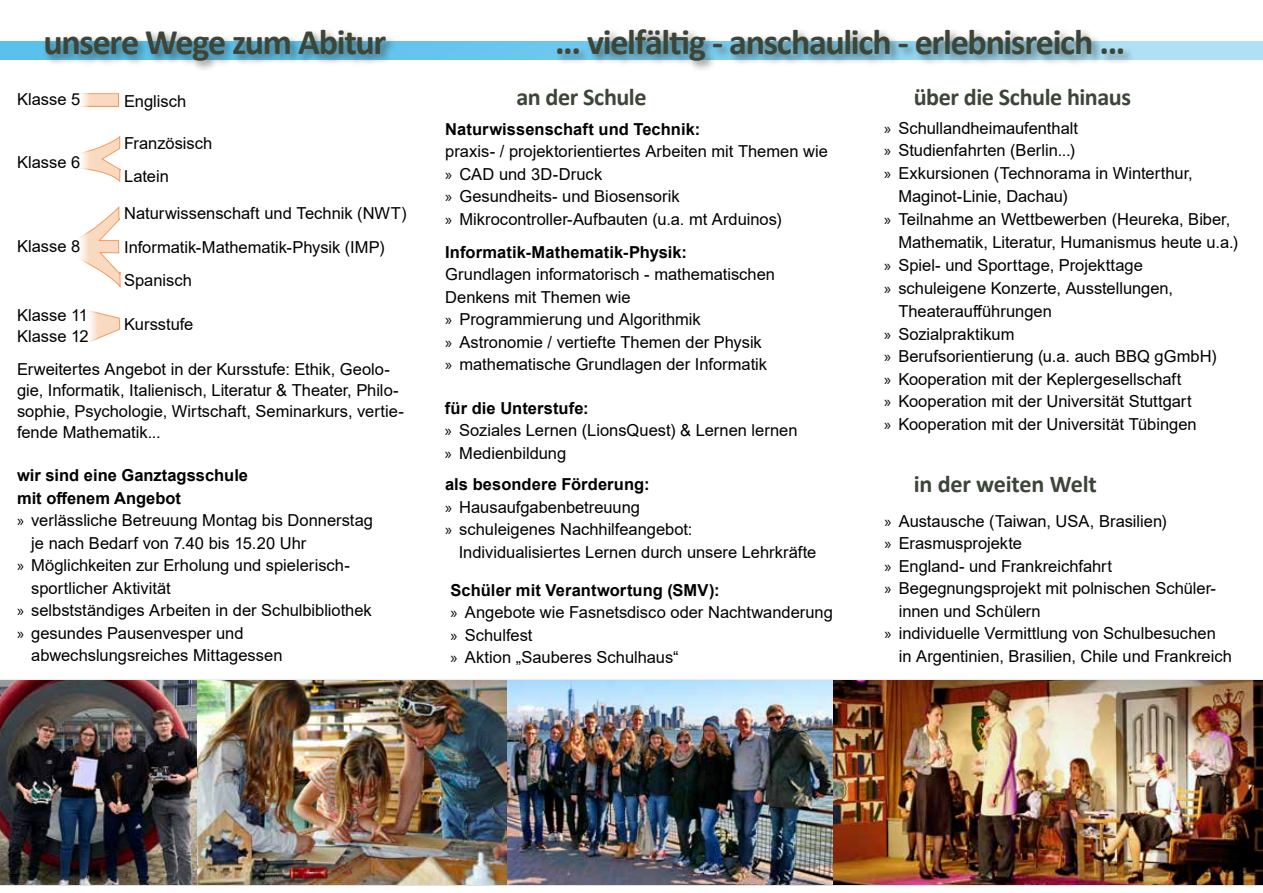
<style>
.page{position:relative;width:1263px;height:893px;background:#fff}
.page>*{position:absolute;margin:0;border:0;box-sizing:border-box;transform-origin:0 0}
.t1{font:700 36px "Calibri";letter-spacing:-.035em;color:#3c4638}
.t2{font:700 24.15px "Calibri";letter-spacing:-.015em;color:#3c4638}
.t3{font:16.5px/22.5px "Arial";color:#000}
.t4{font:700 16.5px "Arial";color:#000}
.s1{font-family:"Myriad Pro"}
.s2{font-weight:700}
</style>
<div class="page">
<svg style="left:80px;top:136px;width:41px;height:46px"></svg>
<svg style="left:0;top:41px;width:1263px;height:18px;background:#99d8f3"></svg>
<div style="left:43px;top:27px;width:1091px;height:45px;background:#3c3f38;opacity:.61"></div>
<svg style="left:82px;top:95px;width:35px;height:10px"></svg>
<svg style="left:88px;top:310px;width:33px;height:33px"></svg>
<img style="left:202px;top:680px;width:1061px;height:204px">
<img style="left:0;top:680px;width:202px;height:204px">
<svg style="left:79px;top:206px;width:42px;height:82px"></svg>
<h1 class="t1" style="left:43px;top:17px;width:344px">unsere Wege zum Abitur</h1>
<h1 class="t1" style="left:555px;top:17px;width:572px">... vielfältig - anschaulich - erlebnisreich ...</h1>
<h2 class="t2" style="left:516px;top:80px;width:132px">an der Schule</h2>
<h2 class="t2" style="left:914px;top:80px;width:219px">über die Schule hinaus</h2>
<p class="t3" style="left:17px;top:88px;width:65px">Klasse 5</p>
<p class="t3" style="left:124px;top:90px;width:64px">Englisch</p>
<p class="t3" style="left:124px;top:126px;width:90px;line-height:32.8px">Französisch<br>Latein</p>
<p class="t3" style="left:884px;top:117px;width:195px"><span class="s1">»</span> Schullandheimaufenthalt</p>
<p class="t3" style="left:884px;top:139px;width:192px"><span class="s1">»</span> Studienfahrten (Berlin...)</p>
<p class="t3" style="left:884px;top:162px;width:310px"><span class="s1">»</span> Exkursionen (Technorama in Winterthur,</p>
<p class="t3" style="left:898px;top:185px;width:171px">Maginot-Linie, Dachau)</p>
<p class="t3" style="left:884px;top:208px;width:348px"><span class="s1">»</span> Teilnahme an Wettbewerben (Heureka, Biber,</p>
<p class="t3" style="left:898px;top:231px;width:341px">Mathematik, Literatur, Humanismus heute u.a.)</p>
<p class="t3" style="left:884px;top:254px;width:260px"><span class="s1">»</span> Spiel- und Sporttage, Projekttage</p>
<p class="t3" style="left:884px;top:277px;width:291px"><span class="s1">»</span> schuleigene Konzerte, Ausstellungen,</p>
<p class="t3" style="left:898px;top:300px;width:155px">Theateraufführungen</p>
<p class="t3" style="left:884px;top:323px;width:132px"><span class="s1">»</span> Sozialpraktikum</p>
<p class="t3" style="left:884px;top:345px;width:334px"><span class="s1">»</span> Berufsorientierung (u.a. auch BBQ gGmbH)</p>
<p class="t3" style="left:884px;top:368px;width:299px"><span class="s1">»</span> Kooperation mit der Keplergesellschaft</p>
<p class="t3" style="left:884px;top:390px;width:309px"><span class="s1">»</span> Kooperation mit der Universität Stuttgart</p>
<p class="t3" style="left:884px;top:413px;width:314px"><span class="s1">»</span> Kooperation mit der Universität Tübingen</p>
<p class="t4" style="left:445px;top:117px;width:256px">Naturwissenschaft und Technik:</p>
<p class="t3" style="left:445px;top:140px;width:384px">praxis- / projektorientiertes Arbeiten mit Themen wie <span class="s1">»</span> CAD und 3D-Druck<br><span class="s1">»</span> Gesundheits- und Biosensorik<br><span class="s1">»</span> Mikrocontroller-Aufbauten (u.a. mt Arduinos)</p>
<p class="t4" style="left:445px;top:240px;width:243px">Informatik-Mathematik-Physik:</p>
<p class="t3" style="left:445px;top:263px;width:331px">Grundlagen informatorisch - mathematischen Denkens mit Themen wie<br><span class="s1">»</span> Programmierung und Algorithmik<br><span class="s1">»</span> Astronomie / vertiefte Themen der Physik<br><span class="s1">»</span> mathematische Grundlagen der Informatik</p>
<p class="t3" style="left:17px;top:151px;width:65px">Klasse 6</p>
<p class="t3" style="left:124px;top:202px;width:284px">Naturwissenschaft und Technik (NWT)</p>
<p class="t3" style="left:17px;top:235px;width:65px">Klasse 8</p>
<p class="t3" style="left:124px;top:235px;width:262px">Informatik-Mathematik-Physik (IMP)</p>
<p class="t3" style="left:124px;top:269px;width:69px">Spanisch</p>
<p class="t3" style="left:17px;top:305px;width:73px;line-height:21px">Klasse 11<br>Klasse 12</p>
<p class="t3" style="left:124px;top:313px;width:71px">Kursstufe</p>
<p class="t3" style="left:17px;top:359px;width:388px;line-height:21px">Erweitertes Angebot in der Kursstufe: Ethik, Geolo&shy;gie, Informatik, Italienisch, Literatur &amp; Theater, Philo&shy;sophie, Psychologie, Wirtschaft, Seminarkurs, vertie&shy;fende Mathematik...</p>
<p class="t3" style="left:445px;top:397px;width:354px"><span class="s2">für die Unterstufe:<br></span><span class="s1">»</span> Soziales Lernen (LionsQuest) &amp; Lernen lernen <span class="s1">»</span> Medienbildung</p>
<p class="t4" style="left:17px;top:464px;width:233px">wir sind eine Ganztagsschule</p>
<p class="t4" style="left:17px;top:486px;width:165px">mit offenem Angebot</p>
<p class="t3" style="left:17px;top:509px;width:357px"><span class="s1">»</span> verlässliche Betreuung Montag bis Donnerstag</p>
<p class="t3" style="left:31px;top:532px;width:277px">je nach Bedarf von 7.40 bis 15.20 Uhr</p>
<p class="t3" style="left:17px;top:554px;width:334px"><span class="s1">»</span> Möglichkeiten zur Erholung und spielerisch-</p>
<p class="t3" style="left:31px;top:577px;width:141px">sportlicher Aktivität</p>
<p class="t3" style="left:17px;top:599px;width:356px"><span class="s1">»</span> selbstständiges Arbeiten in der Schulbibliothek</p>
<p class="t3" style="left:17px;top:622px;width:228px"><span class="s1">»</span> gesundes Pausenvesper und</p>
<p class="t3" style="left:31px;top:644px;width:253px">abwechslungsreiches Mittagessen</p>
<p class="t4" style="left:445px;top:473px;width:206px">als besondere Förderung:</p>
<p class="t3" style="left:445px;top:496px;width:197px"><span class="s1">»</span> Hausaufgabenbetreuung</p>
<p class="t3" style="left:445px;top:518px;width:249px"><span class="s1">»</span> schuleigenes Nachhilfeangebot:</p>
<p class="t3" style="left:459px;top:541px;width:359px">Individualisiertes Lernen durch unsere Lehrkräfte</p>
<p class="t3" style="left:450px;top:579px;width:384px"><span class="s2">Schüler mit Verantwortung (SMV):<br></span><span class="s1">»</span> Angebote wie Fasnetsdisco oder Nachtwanderung <span class="s1">»</span> Schulfest<br><span class="s1">»</span> Aktion „Sauberes Schulhaus“</p>
<h2 class="t2" style="left:914px;top:467px;width:185px">in der weiten Welt</h2>
<p class="t3" style="left:884px;top:509px;width:284px"><span class="s1">»</span> Austausche (Taiwan, USA, Brasilien)</p>
<p class="t3" style="left:884px;top:532px;width:139px"><span class="s1">»</span> Erasmusprojekte</p>
<p class="t3" style="left:884px;top:554px;width:229px"><span class="s1">»</span> England- und Frankreichfahrt</p>
<p class="t3" style="left:884px;top:577px;width:333px"><span class="s1">»</span> Begegnungsprojekt mit polnischen Schüler-</p>
<p class="t3" style="left:899px;top:599px;width:144px">innen und Schülern</p>
<p class="t3" style="left:884px;top:622px;width:333px"><span class="s1">»</span> individuelle Vermittlung von Schulbesuchen</p>
<p class="t3" style="left:899px;top:644px;width:335px">in Argentinien, Brasilien, Chile und Frankreich</p>
</div>
